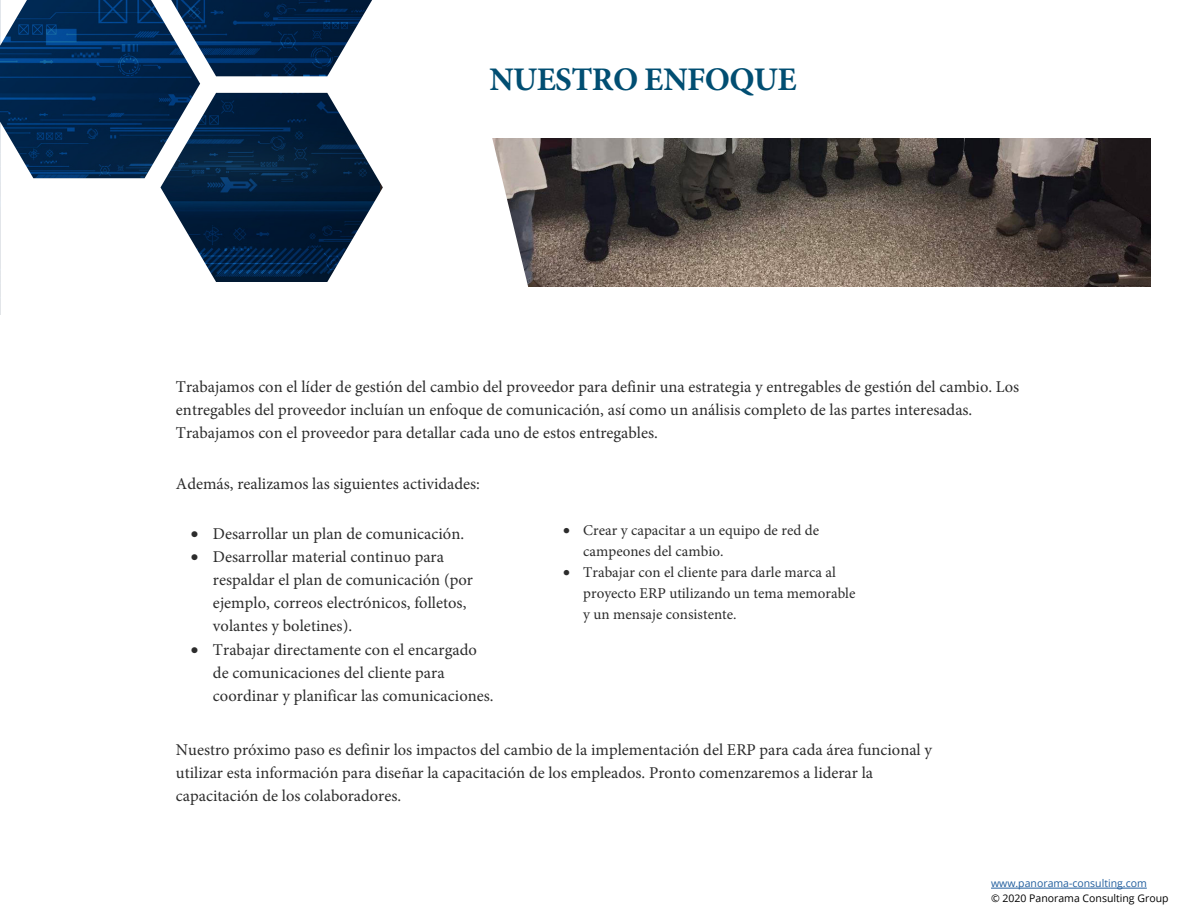
<style>
.page{position:relative;width:1188px;height:918px;background:#fff}
.page>*{position:absolute;margin:0;border:0;box-sizing:border-box;transform-origin:0 0}
.t1{font:700 33px "Minion Pro";letter-spacing:-.02em;color:#014e72}
.t2{font:16.5px/23.1px "Minion Pro";color:#2c2c2c}
.t3{font:15px/21px "Minion Pro";color:#2c2c2c}
.t4{font:10.5px "Open Sans";color:#000}
.t5{font:10.5px "Open Sans";color:#215e9e}
</style>
<div class="page">
<hr style="left:991px;top:888px;width:156px;height:1px;background:#215e9e">
<img style="left:581px;top:139px;width:569px;height:147px">
<svg style="left:0;top:0;width:581px;height:315px"></svg>
<h1 class="t1" style="left:489px;top:56px;width:309px">NUESTRO ENFOQUE</h1>
<p class="t2" style="left:176px;top:375px;width:845px">Trabajamos con el líder de gestión del cambio del proveedor para definir una estrategia y entregables de gestión del cambio. Los entregables del proveedor incluían un enfoque de comunicación, así como un análisis completo de las partes interesadas.<br>Trabajamos con el proveedor para detallar cada uno de estos entregables.</p>
<p class="t2" style="left:176px;top:472px;width:306px">Además, realizamos las siguientes actividades:</p>
<p class="t2" style="left:191px;top:522px;width:275px">• Desarrollar un plan de comunicación.</p>
<p class="t2" style="left:213px;top:545px;width:262px;text-indent:-22px">• Desarrollar material continuo para respaldar el plan de comunicación (por ejemplo, correos electrónicos, folletos, volantes y boletines).</p>
<p class="t2" style="left:213px;top:638px;width:282px;text-indent:-22px">• Trabajar directamente con el encargado de comunicaciones del cliente para coordinar y planificar las comunicaciones.</p>
<p class="t3" style="left:583px;top:519px;width:237px;text-indent:-20px">• Crear y capacitar a un equipo de red de campeones del cambio.</p>
<p class="t3" style="left:583px;top:561px;width:274px;text-indent:-20px">• Trabajar con el cliente para darle marca al proyecto ERP utilizando un tema memorable y un mensaje consistente.</p>
<p class="t2" style="left:176px;top:738px;width:758px">Nuestro próximo paso es definir los impactos del cambio de la implementación del ERP para cada área funcional y utilizar esta información para diseñar la capacitación de los empleados. Pronto comenzaremos a liderar la capacitación de los colaboradores.</p>
<p class="t5" style="left:991px;top:879px;width:157px">www.panorama-consulting.com</p>
<p class="t4" style="left:991px;top:894px;width:179px">© 2020 Panorama Consulting Group</p>
</div>
